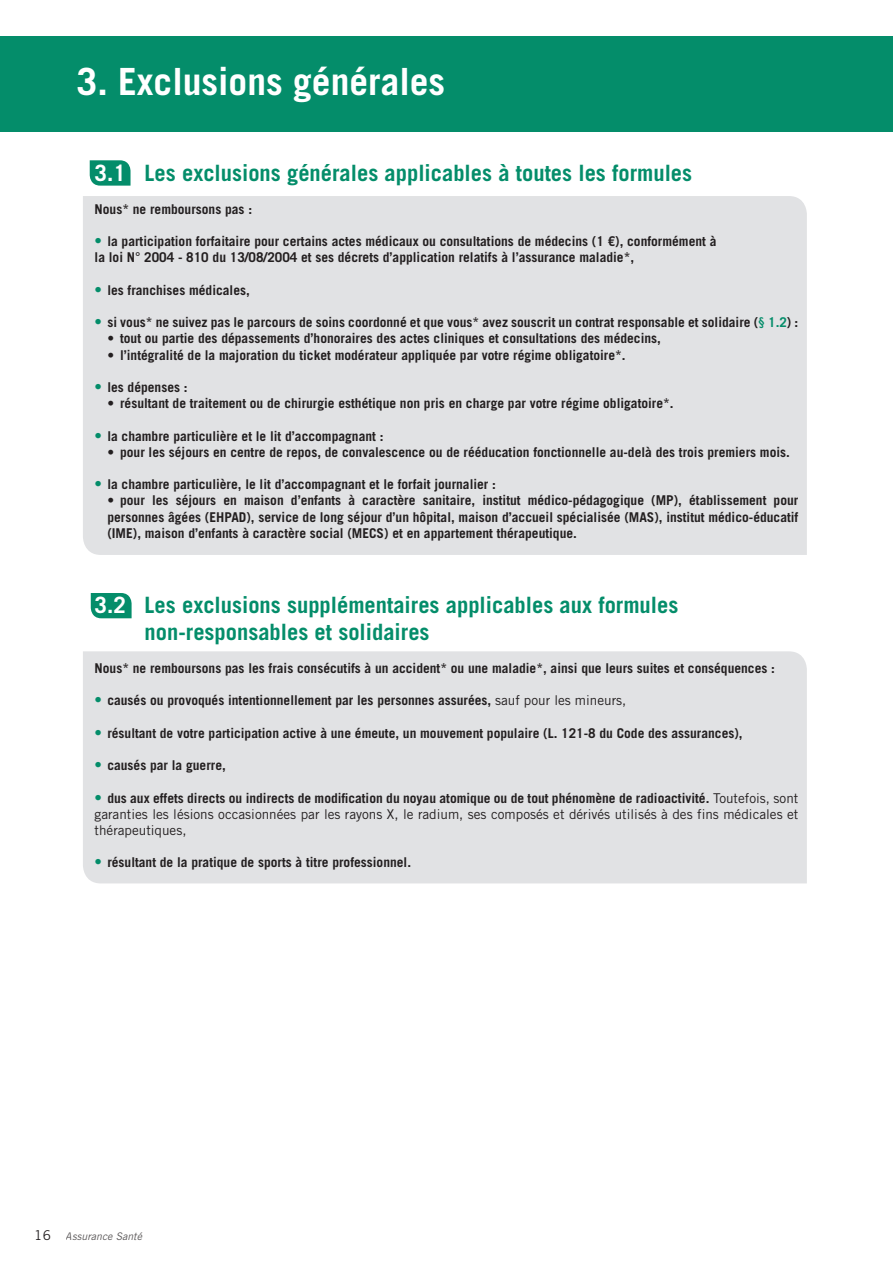
<style>
.page{position:relative;width:893px;height:1263px;background:#fff}
.page>*{position:absolute;margin:0;border:0;box-sizing:border-box;transform-origin:0 0}
.t1{font:700 37.5px "Trade Gothic LT Std";color:#fff}
.t2{font:700 22.5px "Trade Gothic LT Std";color:#048d6a}
.t3{font:700 13.5px/16.2px "Trade Gothic LT Std";color:#231f20;text-align:justify}
.t4{font:13.5px/16.2px "Trade Gothic LT Std";color:#231f20;text-align:justify}
.t5{font:italic 10.5px "Trade Gothic LT Std";color:#231f20}
.s1{color:#fff}
.s2{font-size:15px;color:#048d6a}
.s3{color:#048d6a}
.s4{font-weight:400}
.s5{font-weight:700;font-size:15px;color:#048d6a}
.s6{font-weight:700}
.s7{font-style:normal;font-size:13.5px}
</style>
<div class="page">
<div style="left:83px;top:196px;width:724px;height:359px;background:#e1e2e4"></div>
<div style="left:83px;top:651px;width:724px;height:232px;background:#e1e2e4"></div>
<svg style="left:90px;top:160px;width:41px;height:26px"></svg>
<svg style="left:91px;top:593px;width:41px;height:25px"></svg>
<div style="left:0;top:36px;width:893px;height:96px;background:#048d6a"></div>
<p class="t1" style="left:77px;top:59px;width:370px">3. Exclusions générales</p>
<p class="t2" style="left:95px;top:160px;width:599px"><span class="s1">3.1</span> Les exclusions générales applicables à toutes les formules</p>
<p class="t3" style="left:95px;top:201px;width:159px">Nous* ne remboursons pas :</p>
<p class="t3" style="left:95px;top:233px;width:623px"><span class="s2">•</span> la participation forfaitaire pour certains actes médicaux ou consultations de médecins (1 €), conformément à</p>
<p class="t3" style="left:95px;top:249px;width:541px">la loi N° 2004 - 810 du 13/08/2004 et ses décrets d’application relatifs à l’assurance maladie*,</p>
<p class="t3" style="left:95px;top:282px;width:157px"><span class="s2">•</span> les franchises médicales,</p>
<p class="t3" style="left:95px;top:314px;width:705px"><span class="s2">•</span> si vous* ne suivez pas le parcours de soins coordonné et que vous* avez souscrit un contrat responsable et solidaire (<span class="s3">§ 1.2</span>) :</p>
<p class="t3" style="left:107px;top:330px;width:555px"><span class="s4">•</span> tout ou partie des dépassements d’honoraires des actes cliniques et consultations des médecins,</p>
<p class="t3" style="left:107px;top:346px;width:520px"><span class="s4">•</span> l’intégralité de la majoration du ticket modérateur appliquée par votre régime obligatoire*.</p>
<p class="t3" style="left:95px;top:379px;width:94px"><span class="s2">•</span> les dépenses :</p>
<p class="t3" style="left:107px;top:395px;width:568px"><span class="s4">•</span> résultant de traitement ou de chirurgie esthétique non pris en charge par votre régime obligatoire*.</p>
<p class="t3" style="left:95px;top:427px;width:290px"><span class="s2">•</span> la chambre particulière et le lit d’accompagnant :</p>
<p class="t3" style="left:107px;top:444px;width:684px"><span class="s4">•</span> pour les séjours en centre de repos, de convalescence ou de rééducation fonctionnelle au-delà des trois premiers mois.</p>
<p class="t3" style="left:95px;top:476px;width:403px"><span class="s2">•</span> la chambre particulière, le lit d’accompagnant et le forfait journalier :</p>
<p class="t3" style="left:107px;top:492px;width:692px"><span class="s4">•</span> pour les séjours en maison d’enfants à caractère sanitaire, institut médico-pédagogique (MP), établissement pour personnes âgées (EHPAD), service de long séjour d’un hôpital, maison d’accueil spécialisée (MAS), institut médico-éducatif (IME), maison d’enfants à caractère social (MECS) et en appartement thérapeutique.</p>
<p class="t2" style="left:95px;top:592px;width:585px"><span class="s1">3.2</span> Les exclusions supplémentaires applicables aux formules</p>
<p class="t2" style="left:145px;top:619px;width:286px">non-responsables et solidaires</p>
<p class="t3" style="left:95px;top:660px;width:682px">Nous* ne remboursons pas les frais consécutifs à un accident* ou une maladie*, ainsi que leurs suites et conséquences :</p>
<p class="t3" style="left:95px;top:692px;width:533px"><span class="s2">•</span> causés ou provoqués intentionnellement par les personnes assurées, <span class="s4">sauf pour les mineurs,</span></p>
<p class="t3" style="left:95px;top:724px;width:650px"><span class="s2">•</span> résultant de votre participation active à une émeute, un mouvement populaire (L. 121-8 du Code des assurances),</p>
<p class="t3" style="left:95px;top:757px;width:133px"><span class="s2">•</span> causés par la guerre,</p>
<p class="t4" style="left:95px;top:789px;width:705px"><span class="s5">•</span> <span class="s6">dus aux effets directs ou indirects de modification du noyau atomique ou de tout phénomène de radioactivité.</span> Toutefois, sont garanties les lésions occasionnées par les rayons X, le radium, ses composés et dérivés utilisés à des fins médicales et thérapeutiques,</p>
<p class="t3" style="left:95px;top:854px;width:318px"><span class="s2">•</span> résultant de la pratique de sports à titre professionnel.</p>
<p class="t5" style="left:34px;top:1230px;width:109px"><span class="s7">16</span> Assurance Santé</p>
</div>
